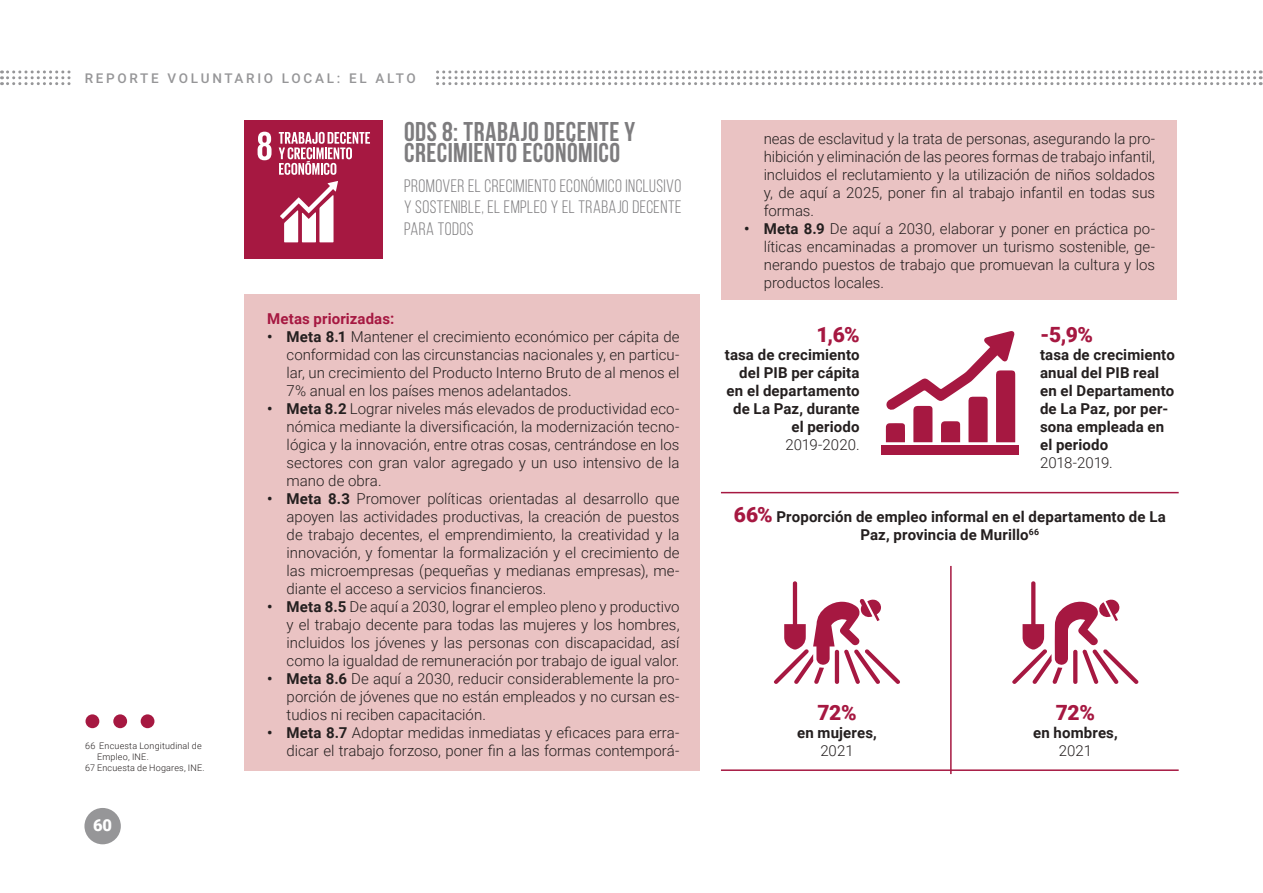
<style>
.page{position:relative;width:1263px;height:893px;background:#fff}
.page>*{position:absolute;margin:0;border:0;box-sizing:border-box;transform-origin:0 0}
.t1{font:700 27px/21px "Bebas Neue";letter-spacing:.02em;color:#7d7c7e}
.t2{font:900 21px "Roboto";color:#a61841}
.t3{font:18px/21.6px "Bebas Neue";letter-spacing:.025em;color:#7d7c7e;text-align:justify}
.t4{font:900 16.5px "Roboto";color:#fff}
.t5{font:300 15px/18px "Roboto";color:#241f1f;text-align:justify}
.t6{font:700 15px/18px "Roboto";letter-spacing:.01em;color:#241f1f;text-align:right}
.t7{font:700 15px "Roboto";letter-spacing:.005em;color:#a61841}
.t8{font:500 13.5px "Roboto";letter-spacing:.2em;color:#969698}
.t9{font:300 9px "Roboto";letter-spacing:.02em;color:#241f1f}
.s1{font-weight:700}
.s2{font-weight:900;font-size:21px;color:#a61841}
</style>
<div class="page">
<svg style="left:2px;top:70px;width:1259px;height:15px"></svg>
<div style="left:71px;top:69px;width:361px;height:20px;background:#fff"></div>
<div style="left:84px;top:808px;width:37px;height:36px;background:#969698;border-radius:50%"></div>
<div style="left:245px;top:120px;width:138px;height:139px;background:#a61841"></div>
<svg style="left:258px;top:132px;width:14px;height:28px"></svg>
<svg style="left:280px;top:181px;width:58px;height:61px"></svg>
<svg style="left:279px;top:132px;width:91px;height:43px"></svg>
<div style="left:245px;top:295px;width:455px;height:476px;background:#eac3c3"></div>
<div style="left:721px;top:120px;width:455px;height:180px;background:#eac3c3"></div>
<hr style="left:950px;top:566px;width:2px;height:208px;background:#a61841">
<hr style="left:721px;top:492px;width:458px;height:1px;background:#a61841">
<hr style="left:721px;top:769px;width:458px;height:2px;background:#a61841">
<svg style="left:1012px;top:581px;width:126px;height:103px"></svg>
<svg style="left:774px;top:581px;width:126px;height:103px"></svg>
<div style="left:881px;top:445px;width:138px;height:10px;background:#a61841"></div>
<svg style="left:886px;top:331px;width:129px;height:111px"></svg>
<div style="left:141px;top:714px;width:13px;height:14px;background:#a61841;border-radius:50%"></div>
<div style="left:113px;top:714px;width:14px;height:14px;background:#a61841;border-radius:50%"></div>
<div style="left:86px;top:714px;width:13px;height:14px;background:#a61841;border-radius:50%"></div>
<p class="t8" style="left:85px;top:69px;width:333px">REPORTE VOLUNTARIO LOCAL: EL ALTO</p>
<p class="t9" style="left:85px;top:740px;width:118px">66 Encuesta Longitudinal de</p>
<p class="t9" style="left:97px;top:751px;width:53px">Empleo, INE.</p>
<p class="t9" style="left:85px;top:761px;width:121px">67 Encuesta de Hogares, INE.</p>
<p class="t4" style="left:93px;top:814px;width:21px">60</p>
<h1 class="t1" style="left:404px;top:120px;width:233px">ODS 8: TRABAJO DECENTE Y<br>CRECIMIENTO ECONÓMICO</h1>
<p class="t3" style="left:404px;top:175px;width:279px">PROMOVER EL CRECIMIENTO ECONÓMICO INCLUSIVO Y SOSTENIBLE, EL EMPLEO Y EL TRABAJO DECENTE PARA TODOS</p>
<p class="t7" style="left:267px;top:308px;width:129px">Metas priorizadas:</p>
<p class="t5" style="left:287px;top:327px;width:394px;text-indent:-19px"><span class="s1">• Meta 8.1</span> Mantener el crecimiento económico per cápita de conformidad con las circunstancias nacionales y, en particu&shy;lar, un crecimiento del Producto Interno Bruto de al menos el 7% anual en los países menos adelantados.</p>
<p class="t5" style="left:287px;top:399px;width:394px;text-indent:-20px"><span class="s1">• Meta 8.2</span> Lograr niveles más elevados de productividad eco&shy;nómica mediante la diversificación, la modernización tecno&shy;lógica y la innovación, entre otras cosas, centrándose en los sectores con gran valor agregado y un uso intensivo de la mano de obra.</p>
<p class="t5" style="left:287px;top:489px;width:394px;text-indent:-20px"><span class="s1">• Meta 8.3</span> Promover políticas orientadas al desarrollo que apoyen las actividades productivas, la creación de puestos de trabajo decentes, el emprendimiento, la creatividad y la innovación, y fomentar la formalización y el crecimiento de las microempresas (pequeñas y medianas empresas), me&shy;diante el acceso a servicios financieros.</p>
<p class="t5" style="left:287px;top:597px;width:394px;text-indent:-19px"><span class="s1">• Meta 8.5</span> De aquí a 2030, lograr el empleo pleno y productivo y el trabajo decente para todas las mujeres y los hombres, incluidos los jóvenes y las personas con discapacidad, así como la igualdad de remuneración por trabajo de igual valor.</p>
<p class="t5" style="left:287px;top:669px;width:394px;text-indent:-20px"><span class="s1">• Meta 8.6</span> De aquí a 2030, reducir considerablemente la pro&shy;porción de jóvenes que no están empleados y no cursan es&shy;tudios ni reciben capacitación.</p>
<p class="t5" style="left:267px;top:723px;width:414px;text-align:right"><span class="s1">• Meta 8.7</span> Adoptar medidas inmediatas y eficaces para erra&shy;dicar el trabajo forzoso, poner fin a las formas contemporá-</p>
<p class="t5" style="left:764px;top:129px;width:393px">neas de esclavitud y la trata de personas, asegurando la pro&shy;hibición y eliminación de las peores formas de trabajo infantil, incluidos el reclutamiento y la utilización de niños soldados y, de aquí a 2025, poner fin al trabajo infantil en todas sus formas.</p>
<p class="t5" style="left:764px;top:219px;width:393px;text-indent:-20px"><span class="s1">• Meta 8.9</span> De aquí a 2030, elaborar y poner en práctica po&shy;líticas encaminadas a promover un turismo sostenible, ge&shy;nerando puestos de trabajo que promuevan la cultura y los productos locales.</p>
<h2 class="t2" style="left:816px;top:320px;width:45px">1,6%</h2>
<p class="t6" style="left:725px;top:345px;width:136px">tasa de crecimiento del PIB per cápita en el departamento de La Paz, durante el periodo</p>
<p class="t5" style="left:785px;top:435px;width:76px">2019-2020.</p>
<h2 class="t2" style="left:1040px;top:320px;width:55px">-5,9%</h2>
<p class="t6" style="left:1040px;top:345px;width:136px;text-align:left">tasa de crecimiento anual del PIB real en el Departamento de La Paz, por per&shy;sona empleada en el periodo</p>
<p class="t5" style="left:1040px;top:453px;width:74px">2018-2019.</p>
<p class="t6" style="left:734px;top:507px;width:433px;text-align:center"><span class="s2">66%</span> Proporción de empleo informal en el departamento de La<br>Paz, provincia de Murillo<sup>66</sup></p>
<h2 class="t2" style="left:817px;top:698px;width:41px">72%</h2>
<p class="t6" style="left:797px;top:723px;width:81px">en mujeres,</p>
<p class="t5" style="left:820px;top:741px;width:35px">2021</p>
<h2 class="t2" style="left:1056px;top:698px;width:41px">72%</h2>
<p class="t6" style="left:1033px;top:723px;width:86px">en hombres,</p>
<p class="t5" style="left:1059px;top:741px;width:35px">2021</p>
</div>
